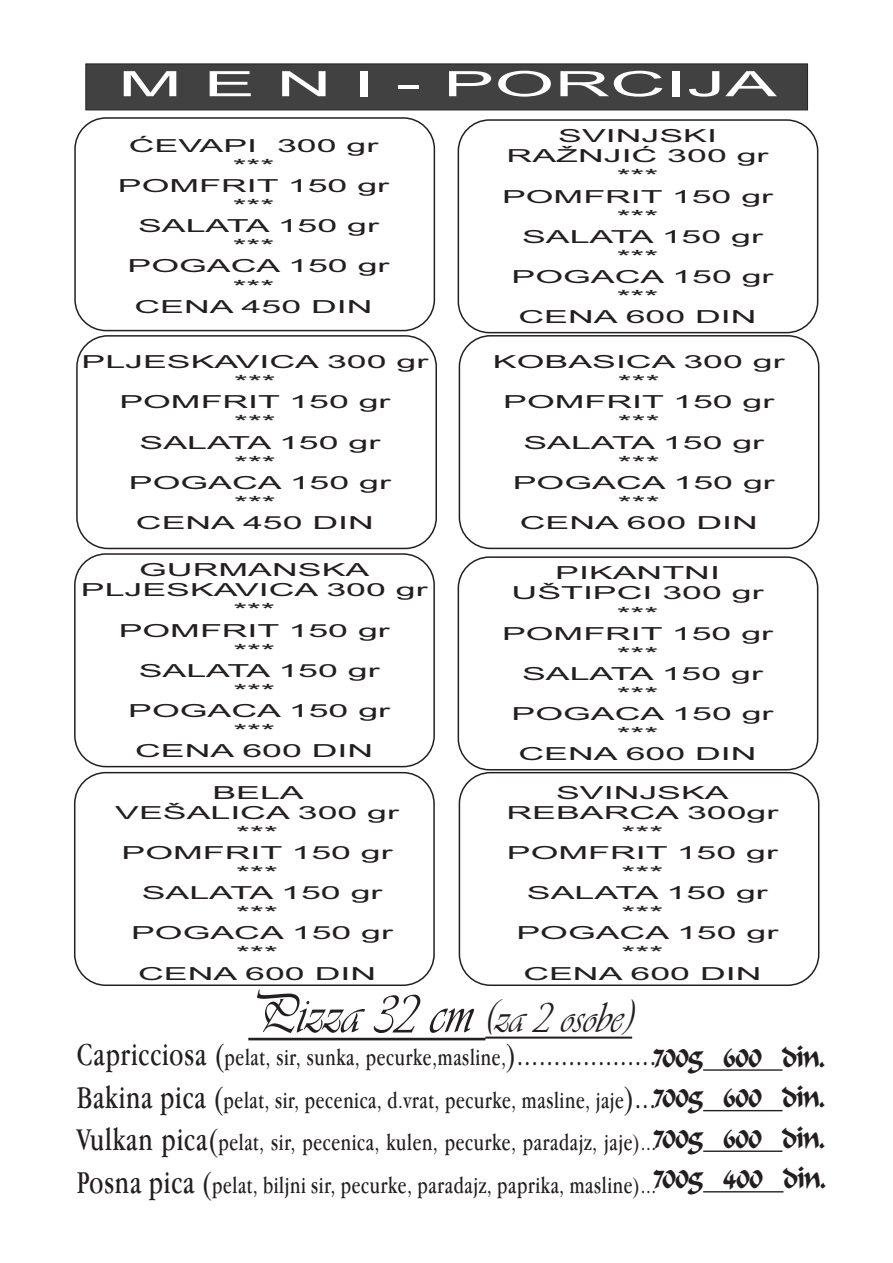
<style>
.page{position:relative;width:893px;height:1263px;background:#fff}
.page>*{position:absolute;margin:0;border:0;box-sizing:border-box;transform-origin:0 0}
.t1{font:45px "Vivaldi D";color:#231f20;scale:.88 1}
.t2{font:34.95px "Arial";color:#fff;scale:2.2 1}
.t3{font:33px "YUITC Garamond O";letter-spacing:.035em;color:#231f20;scale:.72 1}
.t4{font:30.6px/40.7px "Formal Script 421 BT";letter-spacing:-.045em;color:#231f20;text-align:justify;scale:.85 1}
.t5{font:24px/42.8px "YUITC Garamond O";letter-spacing:.035em;color:#231f20;text-align:justify;scale:.72 1}
.t6{font:18px/20.1px "Arial";color:#231f20;text-align:center;scale:1.98 1}
.s1{font-size:57.9px}
.s2{font-size:24px}
.s3{font-family:"Formal Script 421 BT";font-size:30.6px}
.s4{font-size:33px}
</style>
<div class="page">
<div style="left:86px;top:64px;width:722px;height:46px;background:#414142"></div>
<div style="left:74px;top:117px;width:361px;height:214px;border:2px solid #231f20;border-radius:31px"></div>
<div style="left:458px;top:119px;width:360px;height:214px;border:2px solid #231f20;border-radius:31px"></div>
<div style="left:76px;top:335px;width:361px;height:214px;border:2px solid #231f20;border-radius:31px"></div>
<div style="left:459px;top:335px;width:360px;height:214px;border:2px solid #231f20;border-radius:31px"></div>
<div style="left:74px;top:553px;width:361px;height:214px;border:2px solid #231f20;border-radius:31px"></div>
<div style="left:458px;top:556px;width:360px;height:214px;border:2px solid #231f20;border-radius:31px"></div>
<div style="left:74px;top:772px;width:361px;height:214px;border:2px solid #231f20;border-radius:31px"></div>
<div style="left:459px;top:772px;width:360px;height:214px;border:2px solid #231f20;border-radius:31px"></div>
<hr style="left:248px;top:1038px;width:237px;height:2px;background:#231f20">
<hr style="left:485px;top:1036px;width:147px;height:3px;background:#231f20">
<hr style="left:703px;top:1069px;width:32px;height:2px;background:#231f20">
<hr style="left:762px;top:1069px;width:20px;height:2px;background:#231f20">
<hr style="left:703px;top:1110px;width:32px;height:1px;background:#231f20">
<hr style="left:748px;top:1110px;width:34px;height:1px;background:#231f20">
<hr style="left:703px;top:1150px;width:79px;height:2px;background:#231f20">
<hr style="left:703px;top:1191px;width:80px;height:1px;background:#231f20">
<hr style="left:735px;top:1069px;width:27px;height:2px;background:#231f20">
<svg style="left:735px;top:1110px;width:13px;height:1px"></svg>
<h2 class="t2" style="left:118px;top:71px;width:301px">M E N I - PORCIJA</h2>
<p class="t6" style="left:118px;top:137px;width:139px">ĆEVAPI 300 gr ***<br>POMFRIT 150 gr ***<br>SALATA 150 gr ***<br>POGACA 150 gr ***<br>CENA 450 DIN</p>
<p class="t6" style="left:82px;top:353px;width:177px">PLJESKAVICA 300 gr ***<br>POMFRIT 150 gr<br>***<br>SALATA 150 gr<br>***<br>POGACA 150 gr<br>***<br>CENA 450 DIN</p>
<p class="t6" style="left:81px;top:561px;width:177px">GURMANSKA<br>PLJESKAVICA 300 gr ***<br>POMFRIT 150 gr<br>***<br>SALATA 150 gr<br>***<br>POGACA 150 gr<br>***<br>CENA 600 DIN</p>
<p class="t6" style="left:502px;top:128px;width:139px">SVINJSKI<br>RAŽNJIĆ 300 gr ***<br>POMFRIT 150 gr ***<br>SALATA 150 gr ***<br>POGACA 150 gr ***<br>CENA 600 DIN</p>
<p class="t6" style="left:493px;top:353px;width:149px">KOBASICA 300 gr ***<br>POMFRIT 150 gr ***<br>SALATA 150 gr<br>***<br>POGACA 150 gr ***<br>CENA 600 DIN</p>
<p class="t6" style="left:502px;top:564px;width:139px">PIKANTNI<br>UŠTIPCI 300 gr ***<br>POMFRIT 150 gr ***<br>SALATA 150 gr ***<br>POGACA 150 gr ***<br>CENA 600 DIN</p>
<p class="t6" style="left:506px;top:784px;width:139px">SVINJSKA<br>REBARCA 300gr ***<br>POMFRIT 150 gr ***<br>SALATA 150 gr ***<br>POGACA 150 gr ***<br>CENA 600 DIN</p>
<h1 class="t1" style="left:248px;top:1000px;width:438px"><span class="s1">Pizza 32 cm</span> (za 2 osobe)</h1>
<h3 class="t3" style="left:77px;top:1042px;width:1042px">Capricciosa (<span class="s2">pelat, sir, sunka, pecurke,masline,</span>)...................<span class="s3">700g 600 din.</span></h3>
<h3 class="t5" style="left:77px;top:1080px;width:806px"><span class="s4">Bakina pica (</span>pelat, sir, pecenica, d.vrat, pecurke, masline, jaje<span class="s4">)...<br>Vulkan pica(</span>pelat, sir, pecenica, kulen, pecurke, paradajz, jaje)...<br><span class="s4">Posna pica (</span>pelat, biljni sir, pecurke, paradajz, paprika, masline)...</h3>
<h3 class="t4" style="left:653px;top:1079px;width:206px">700g 600 din.<br>700g 600 din.<br>700g 400 din.</h3>
<p class="t6" style="left:115px;top:784px;width:145px">BELA<br>VEŠALICA 300 gr ***<br>POMFRIT 150 gr ***<br>SALATA 150 gr ***<br>POGACA 150 gr ***<br>CENA 600 DIN</p>
</div>
